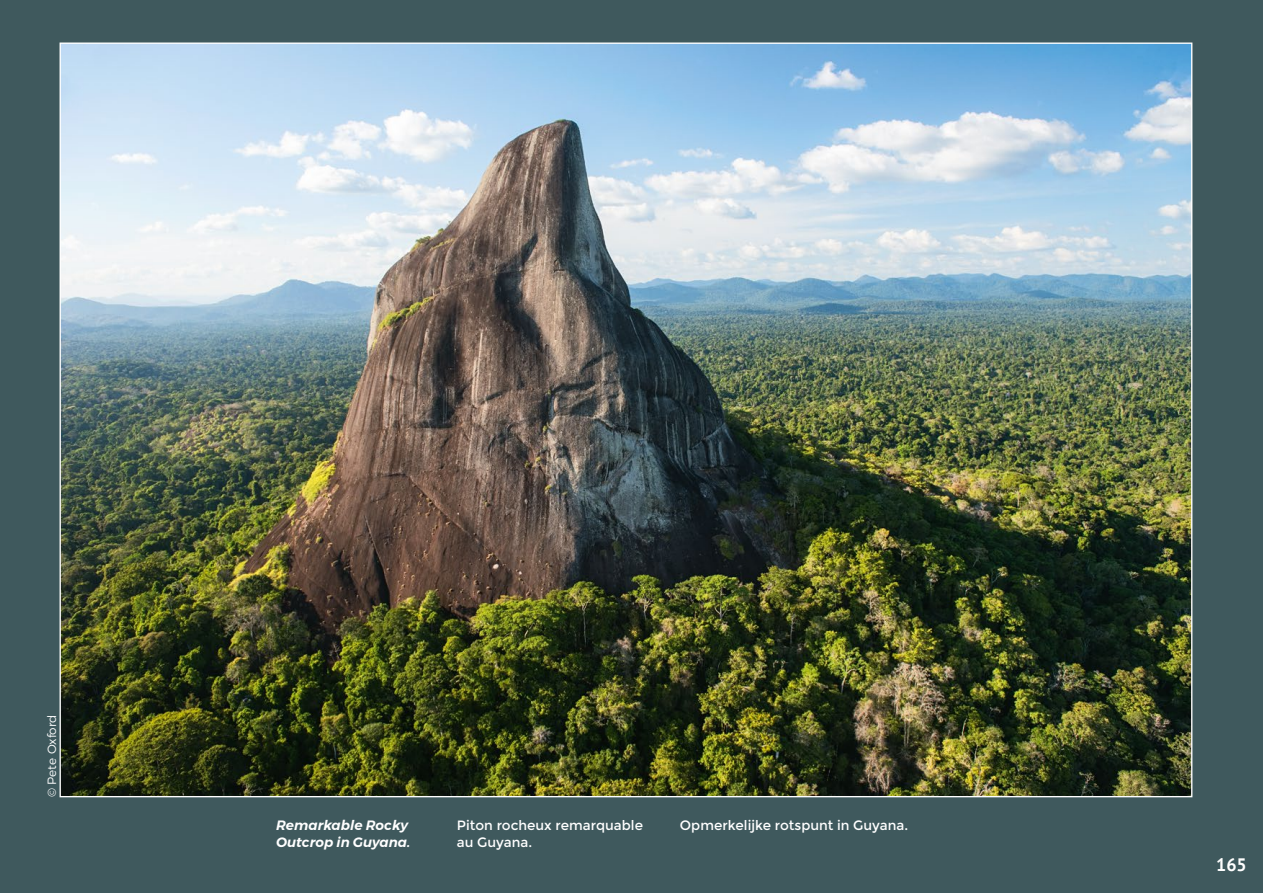
<style>
.page{position:relative;width:1263px;height:893px;background:#3f595d}
.page>*{position:absolute;margin:0;border:0;box-sizing:border-box;transform-origin:0 0}
.t1{font:700 18px "PT Sans";color:#fff}
.t2{font:13.5px/16.5px "Montserrat";color:#fff}
.t3{font:italic 600 13.5px/16.5px "Montserrat";color:#fff}
.t4{font:300 12px "Montserrat";color:#fff}
</style>
<div class="page">
<img style="left:62px;top:45px;width:1128px;height:750px">
<p class="t4" style="left:43px;top:797px;width:84px;rotate:-90deg">© Pete Oxford</p>
<p class="t3" style="left:276px;top:817px;width:136px">Remarkable Rocky<br>Outcrop in Guyana.</p>
<p class="t2" style="left:680px;top:817px;width:230px">Opmerkelijke rotspunt in Guyana.</p>
<p class="t2" style="left:457px;top:817px;width:188px">Piton rocheux remarquable au Guyana.</p>
<h1 class="t1" style="left:1216px;top:852px;width:32px">165</h1>
</div>
